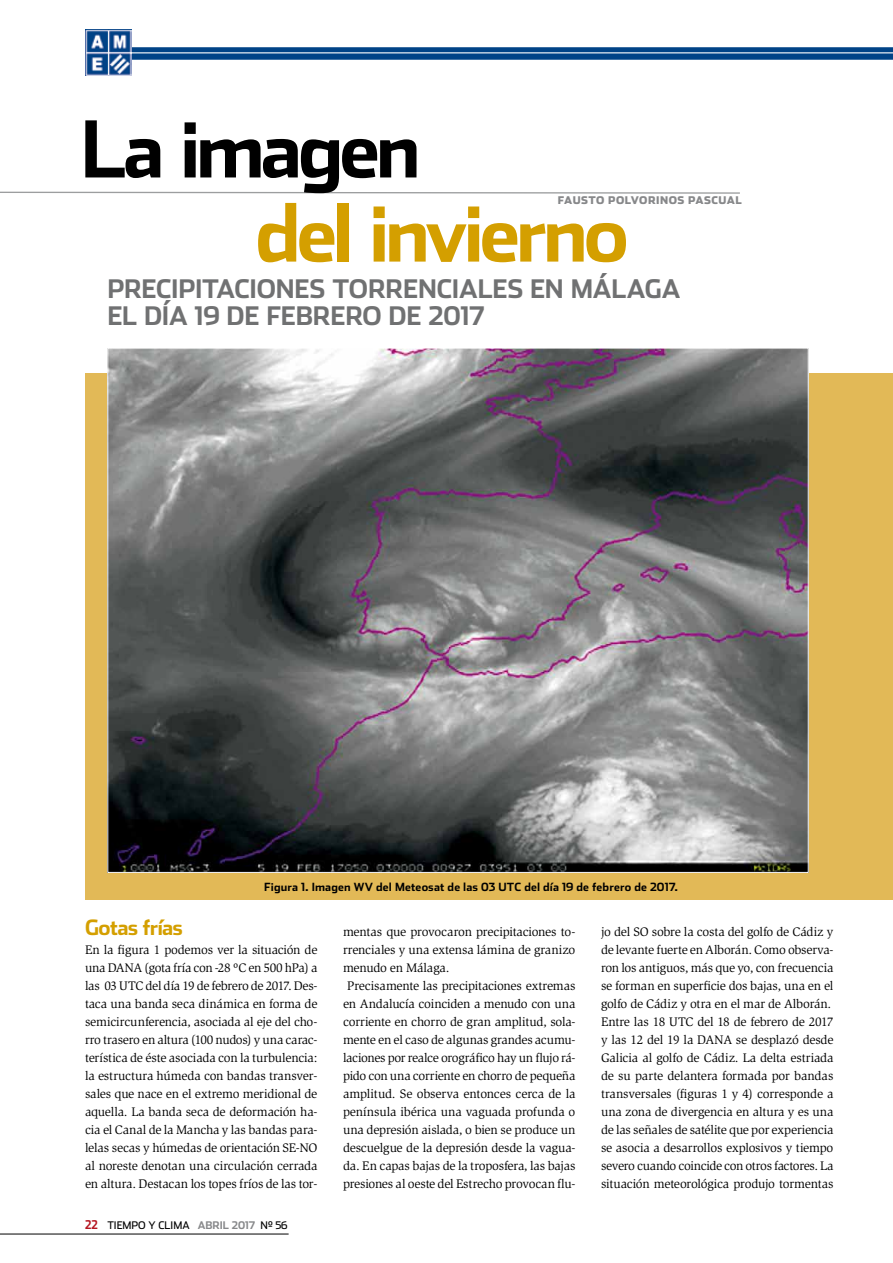
<style>
.page{position:relative;width:893px;height:1263px;background:#fff}
.page>*{position:absolute;margin:0;border:0;box-sizing:border-box;transform-origin:0 0}
.t1{font:700 78px "Stainless";color:#d49f00}
.t2{font:700 78px "Stainless";color:#000}
.t3{font:700 25.5px/27px "Stainless";letter-spacing:-.01em;color:#707172}
.t4{font:700 21px "Stainless";color:#d49f00}
.t5{font:12.75px/18px "Slimbach Std";letter-spacing:-.015em;color:#000;text-align:justify}
.t6{font:700 11.25px "Stainless";letter-spacing:.01em;color:#000}
.t7{font:900 10.5px "Stainless";letter-spacing:.045em;color:#87888a}
.t8{font:10.5px "Stainless";color:#000}
.t9{font:700 10.5px "Stainless";color:#87888a}
.s1{font-family:"Stainless Cond";font-weight:700;font-size:12px;color:#b51621}
.s2{font-weight:700;color:#87888a}
.s3{font-weight:400;color:#000}
</style>
<div class="page">
<div style="left:85px;top:374px;width:808px;height:526px;background:#e2b957"></div>
<img style="left:85px;top:30px;width:46px;height:46px">
<hr style="left:0;top:1234px;width:289px;height:1px;background:#000">
<div style="left:85px;top:47px;width:808px;height:12px;background:#004387"></div>
<hr style="left:130px;top:52px;width:763px;height:1px;background:#fff">
<svg style="left:0;top:191px;width:740px;height:3px"></svg>
<img style="left:109px;top:350px;width:698px;height:521px">
<h1 class="t2" style="left:81px;top:103px;width:342px">La imagen</h1>
<p class="t7" style="left:558px;top:194px;width:89px">FAUSTO PO LVORI</p>
<p class="t7" style="left:660px;top:194px;width:83px">NOS PASCUAL</p>
<h1 class="t1" style="left:255px;top:187px;width:375px">del invierno</h1>
<h2 class="t3" style="left:107px;top:276px;width:575px">Precipitaciones torrenciales en Málaga el día 19 de febrero de 2017</h2>
<p class="t6" style="left:264px;top:880px;width:243px">Figura 1. Imagen WV del Meteosat de las 03 UTC</p>
<p class="t6" style="left:524px;top:880px;width:155px">del día 19 de febrero de 2017.</p>
<h3 class="t4" style="left:85px;top:915px;width:99px">Gotas frías</h3>
<p class="t5" style="left:85px;top:941px;width:234px">En la figura 1 podemos ver la situación de una DANA (gota fría con -28 ºC en 500 hPa) a las 03 UTC del día 19 de febrero de 2017. Des&shy;taca una banda seca dinámica en forma de semicircunferencia, asociada al eje del cho&shy;rro trasero en altura (100 nudos) y una carac&shy;terística de éste asociada con la turbulencia: la estructura húmeda con bandas transver&shy;sales que nace en el extremo meridional de aquella. La banda seca de deformación ha&shy;cia el Canal de la Mancha y las bandas para&shy;lelas secas y húmedas de orientación SE-NO al noreste denotan una circulación cerrada en altura. Destacan los topes fríos de las tor-</p>
<p class="t8" style="left:85px;top:1219px;width:120px"><span class="s1">22</span> TIEMPO Y CLIMA <span class="s2">ABRIL</span></p>
<p class="t9" style="left:232px;top:1219px;width:57px">2017 <span class="s3">Nº 56</span></p>
<p class="t5" style="left:343px;top:923px;width:234px">mentas que provocaron precipitaciones to-</p>
<p class="t5" style="left:343px;top:941px;width:234px">rrenciales y una extensa lámina de granizo</p>
<p class="t5" style="left:343px;top:959px;width:108px">menudo en Málaga.</p>
<p class="t5" style="left:347px;top:977px;width:230px">Precisamente las precipitaciones extremas</p>
<p class="t5" style="left:343px;top:995px;width:234px">en Andalucía coinciden a menudo con una</p>
<p class="t5" style="left:343px;top:1013px;width:234px">corriente en chorro de gran amplitud, sola-</p>
<p class="t5" style="left:343px;top:1031px;width:234px">mente en el caso de algunas grandes acumu-</p>
<p class="t5" style="left:343px;top:1049px;width:234px">laciones por realce orográfico hay un flujo rá-</p>
<p class="t5" style="left:343px;top:1067px;width:234px">pido con una corriente en chorro de pequeña</p>
<p class="t5" style="left:343px;top:1085px;width:234px">amplitud. Se observa entonces cerca de la</p>
<p class="t5" style="left:343px;top:1103px;width:234px">península ibérica una vaguada profunda o</p>
<p class="t5" style="left:343px;top:1121px;width:234px">una depresión aislada, o bien se produce un</p>
<p class="t5" style="left:343px;top:1139px;width:234px">descuelgue de la depresión desde la vagua-</p>
<p class="t5" style="left:343px;top:1157px;width:234px">da. En capas bajas de la troposfera, las bajas</p>
<p class="t5" style="left:343px;top:1175px;width:234px">presiones al oeste del Estrecho provocan flu-</p>
<p class="t5" style="left:601px;top:923px;width:234px;text-align:left">jo del SO sobre la costa del golfo de Cádiz y de levante fuerte en Alborán. Como observa&shy;ron los antiguos, más que yo, con frecuencia se forman en superficie dos bajas, una en el golfo de Cádiz y otra en el mar de Alborán.<br>Entre las 18 UTC del 18 de febrero de 2017 y las 12 del 19 la DANA se desplazó desde Galicia al golfo de Cádiz. La delta estriada de su parte delantera formada por bandas transversales (figuras 1 y 4) corresponde a una zona de divergencia en altura y es una de las señales de satélite que por experiencia se asocia a desarrollos explosivos y tiempo severo cuando coincide con otros factores. La situación meteorológica produjo tormentas</p>
</div>
